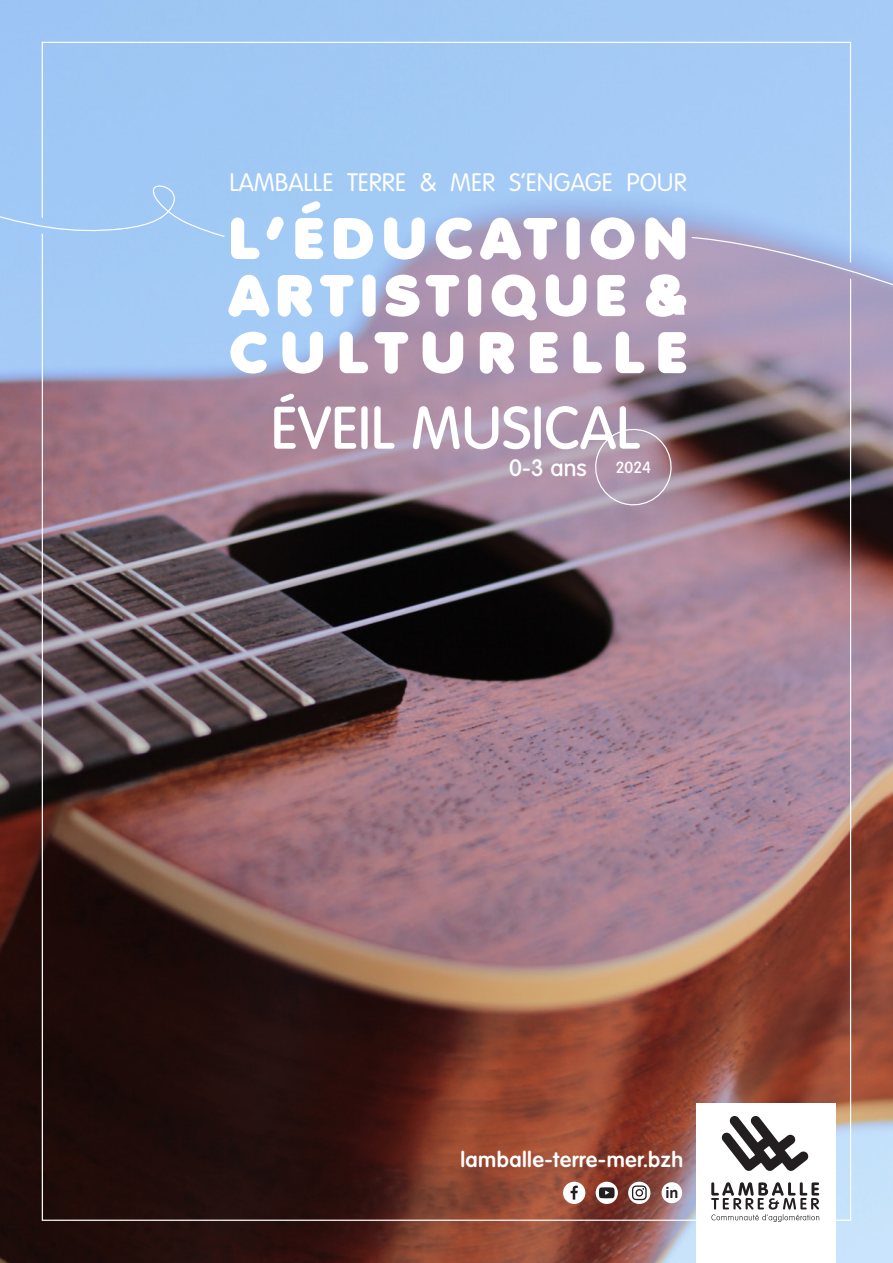
<style>
.page{position:relative;width:893px;height:1263px;background:#fff}
.page>*{position:absolute;margin:0;border:0;box-sizing:border-box;transform-origin:0 0}
.t1{font:500 58.2px "Volkswagen Serial";color:#fff}
.t2{font:900 57px "Volkswagen Serial";letter-spacing:.145em;color:#fff}
.t3{font:900 57px "Volkswagen Serial";letter-spacing:.235em;color:#fff}
.t4{font:24.6px "Volkswagen Serial";color:#fff}
.t5{font:500 23.1px "Volkswagen Serial";color:#fff}
.t6{font:700 21px "Volkswagen Serial";letter-spacing:.02em;color:#fff}
.t7{font:700 17.1px "Calibri";color:#231f20}
.t8{font:500 15.9px "Volkswagen Serial";color:#fff}
</style>
<div class="page">
<img style="left:0;top:0;width:893px;height:1263px">
<svg style="left:41px;top:41px;width:811px;height:222px"></svg>
<img style="left:225px;top:278px;width:627px;height:943px">
<img style="left:0;top:181px;width:225px;height:1040px">
<svg style="left:589px;top:423px;width:88px;height:87px"></svg>
<svg style="left:691px;top:236px;width:202px;height:66px"></svg>
<div style="left:696px;top:1103px;width:140px;height:160px;background:#fff"></div>
<svg style="left:721px;top:1116px;width:87px;height:55px"></svg>
<svg style="left:711px;top:1182px;width:108px;height:40px"></svg>
<div style="left:563px;top:1182px;width:22px;height:22px;background:#fff;border-radius:50%"></div>
<svg style="left:571px;top:1185px;width:7px;height:14px"></svg>
<div style="left:662px;top:1182px;width:20px;height:21px;background:#fff;border-radius:50%"></div>
<svg style="left:596px;top:1182px;width:22px;height:22px"></svg>
<svg style="left:599px;top:1187px;width:16px;height:11px"></svg>
<svg style="left:628px;top:1182px;width:22px;height:22px"></svg>
<svg style="left:632px;top:1185px;width:15px;height:15px"></svg>
<p class="t4" style="left:229px;top:168px;width:459px">LAMBALLE TERRE &amp; MER S’ENGAGE POUR</p>
<p class="t2" style="left:229px;top:201px;width:459px">L’ÉDUCATION</p>
<p class="t2" style="left:229px;top:258px;width:459px">ARTISTIQUE &amp;</p>
<p class="t3" style="left:229px;top:315px;width:459px">CULTURELLE</p>
<p class="t1" style="left:271px;top:394px;width:370px">ÉVEIL MUSICAL</p>
<p class="t8" style="left:616px;top:458px;width:37px">2024</p>
<p class="t5" style="left:509px;top:454px;width:79px">0-3 ans</p>
<p class="t6" style="left:460px;top:1146px;width:224px">lamballe-terre-mer.bzh</p>
<p class="t7" style="left:665px;top:1181px;width:15px">in</p>
</div>
